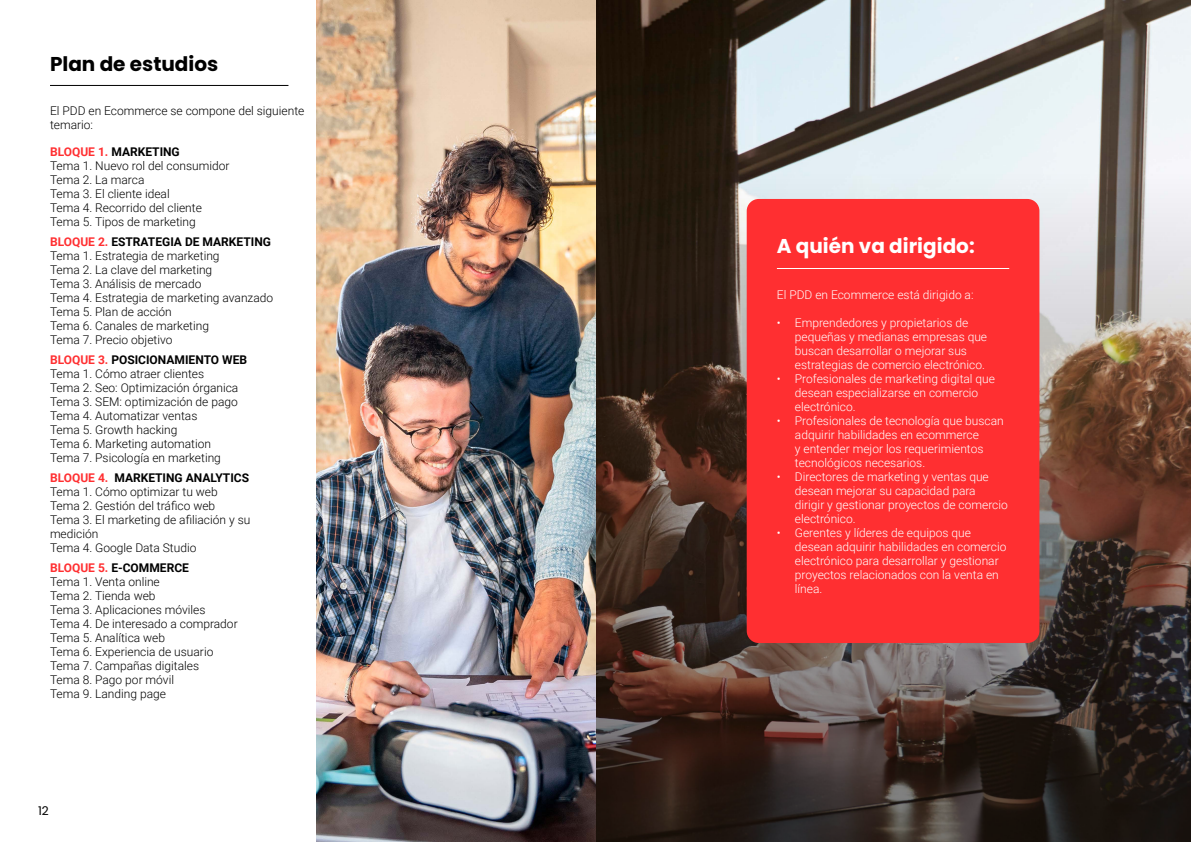
<style>
.page{position:relative;width:1191px;height:842px;background:#fff}
.page>*{position:absolute;margin:0;border:0;box-sizing:border-box;transform-origin:0 0}
.t1{font:700 20px "Poppins";color:#fff}
.t2{font:700 20px "Poppins";color:#000}
.t3{font:300 12px/14px "Roboto";color:#000}
.t4{font:300 12px/14px "Roboto";color:#fff}
.t5{font:12px "Poppins";color:#000}
.s1{font-weight:700;color:#ff2f31}
.s2{font-weight:700}
</style>
<div class="page">
<hr style="left:50px;top:85px;width:238px;height:1px;background:#000">
<img style="left:316px;top:0;width:279px;height:842px">
<svg style="left:595px;top:0;width:595px;height:842px;background:#665a54"></svg>
<div style="left:746px;top:199px;width:293px;height:444px;background:#ff2f31;border-radius:12px"></div>
<hr style="left:777px;top:268px;width:232px;height:1px;background:#fff">
<h1 class="t2" style="left:50px;top:52px;width:170px">Plan de estudios</h1>
<p class="t3" style="left:50px;top:103px;width:256px">El PDD en Ecommerce se compone del siguiente temario:</p>
<p class="t3" style="left:50px;top:144px;width:181px"><span class="s1">BLOQUE 1.</span> <span class="s2">MARKETING<br></span>Tema 1. Nuevo rol del consumidor<br>Tema 2. La marca<br>Tema 3. El cliente ideal<br>Tema 4. Recorrido del cliente<br>Tema 5. Tipos de marketing</p>
<p class="t3" style="left:50px;top:234px;width:225px"><span class="s1">BLOQUE 2.</span> <span class="s2">ESTRATEGIA DE MARKETING<br></span>Tema 1. Estrategia de marketing<br>Tema 2. La clave del marketing<br>Tema 3. Análisis de mercado<br>Tema 4. Estrategia de marketing avanzado<br>Tema 5. Plan de acción<br>Tema 6. Canales de marketing<br>Tema 7. Precio objetivo</p>
<p class="t3" style="left:50px;top:352px;width:199px"><span class="s1">BLOQUE 3.</span> <span class="s2">POSICIONAMIENTO WEB<br></span>Tema 1. Cómo atraer clientes<br>Tema 2. Seo: Optimización órganica<br>Tema 3. SEM: optimización de pago<br>Tema 4. Automatizar ventas<br>Tema 5. Growth hacking<br>Tema 6. Marketing automation<br>Tema 7. Psicología en marketing</p>
<p class="t3" style="left:50px;top:470px;width:202px"><span class="s1">BLOQUE 4.</span> <span class="s2">MARKETING ANALYTICS<br></span>Tema 1. Cómo optimizar tu web<br>Tema 2. Gestión del tráfico web<br>Tema 3. El marketing de afiliación y su medición<br>Tema 4. Google Data Studio</p>
<p class="t3" style="left:50px;top:560px;width:189px"><span class="s1">BLOQUE 5.</span> <span class="s2">E-COMMERCE<br></span>Tema 1. Venta online<br>Tema 2. Tienda web<br>Tema 3. Aplicaciones móviles<br>Tema 4. De interesado a comprador<br>Tema 5. Analítica web<br>Tema 6. Experiencia de usuario<br>Tema 7. Campañas digitales<br>Tema 8. Pago por móvil<br>Tema 9. Landing page</p>
<p class="t5" style="left:38px;top:803px;width:12px">12</p>
<h1 class="t1" style="left:777px;top:234px;width:199px">A quién va dirigido:</h1>
<p class="t4" style="left:777px;top:287px;width:198px">El PDD en Ecommerce está dirigido a:</p>
<p class="t4" style="left:795px;top:315px;width:194px;text-indent:-18px">• Emprendedores y propietarios de pequeñas y medianas empresas que buscan desarrollar o mejorar sus estrategias de comercio electrónico.</p>
<p class="t4" style="left:795px;top:371px;width:202px;text-indent:-18px">• Profesionales de marketing digital que desean especializarse en comercio electrónico.</p>
<p class="t4" style="left:795px;top:413px;width:210px;text-indent:-18px">• Profesionales de tecnología que buscan adquirir habilidades en ecommerce<br>y entender mejor los requerimientos tecnológicos necesarios.</p>
<p class="t4" style="left:795px;top:469px;width:214px;text-indent:-18px">• Directores de marketing y ventas que desean mejorar su capacidad para dirigir y gestionar proyectos de comercio electrónico.</p>
<p class="t4" style="left:795px;top:525px;width:213px;text-indent:-18px">• Gerentes y líderes de equipos que desean adquirir habilidades en comercio electrónico para desarrollar y gestionar proyectos relacionados con la venta en línea.</p>
</div>
